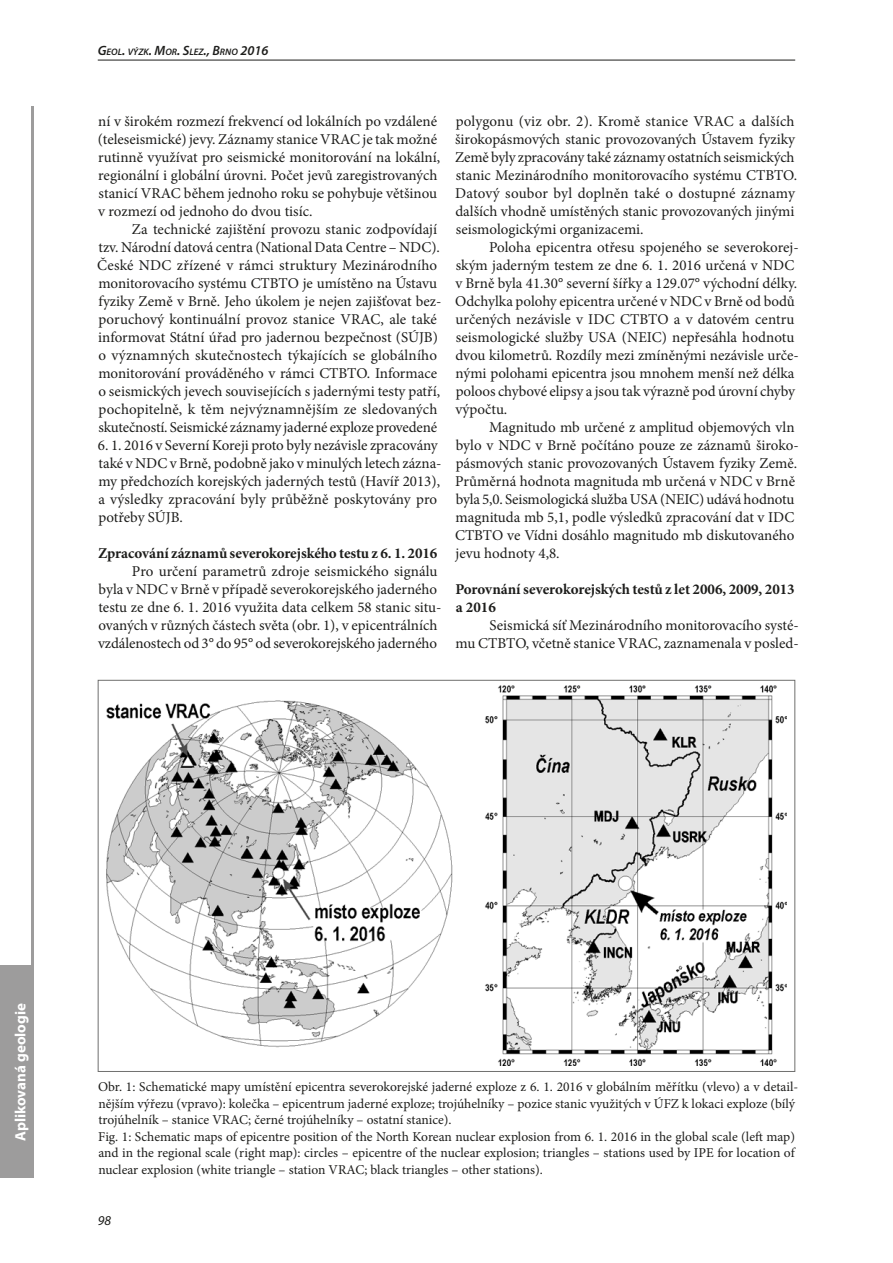
<style>
.page{position:relative;width:893px;height:1263px;background:#fff}
.page>*{position:absolute;margin:0;border:0;box-sizing:border-box;transform-origin:0 0}
.t1{font:15px/18px "Minion Pro";color:#1d1d1b}
.t2{font:700 15px/18px "Minion Pro";letter-spacing:-.005em;color:#1d1d1b}
.t3{font:700 15px "Myriad Pro";color:#fff}
.t4{font:13.5px/16.5px "Minion Pro";color:#1d1d1b}
.t5{font:italic 13.5px "Myriad Pro";color:#1d1d1b}
.t6{font:italic 600 9.45px "Myriad Pro";color:#1d1d1b}
.s1{font-size:13.5px}
</style>
<div class="page">
<hr style="left:31px;top:106px;width:3px;height:1072px;background:#9d9c9c">
<hr style="left:98px;top:60px;width:697px;height:1px;background:#1d1d1b">
<img style="left:106px;top:686px;width:680px;height:380px">
<div style="left:0;top:965px;width:34px;height:213px;background:#9d9c9c"></div>
<p class="t6" style="left:98px;top:49px;width:172px"><span class="s1">G</span>EOL<span class="s1">.</span> VÝZK<span class="s1">. M</span>OR<span class="s1">. S</span>LEZ<span class="s1">., B</span>RNO <span class="s1">2016</span></p>
<p class="t1" style="left:98px;top:114px;width:344px">ní v širokém rozmezí frekvencí od lokálních po vzdálené (teleseismické) jevy. Záznamy stanice VRAC je tak možné rutinně využívat pro seismické monitorování na lokální, regionální i globální úrovni. Počet jevů zaregistrovaných stanicí VRAC během jednoho roku se pohybuje většinou v rozmezí od jednoho do dvou tisíc.</p>
<p class="t1" style="left:97px;top:222px;width:346px;text-indent:35px">Za technické zajištění provozu stanic zodpovídají tzv. Národní datová centra (National Data Centre – NDC).<br>České NDC zřízené v rámci struktury Mezinárodního monitorovacího systému CTBTO je umístěno na Ústavu fyziky Země v Brně. Jeho úkolem je nejen zajišťovat bez&shy;poruchový kontinuální provoz stanice VRAC, ale také informovat Státní úřad pro jadernou bezpečnost (SÚJB) o významných skutečnostech týkajících se globálního monitorování prováděného v rámci CTBTO. Informace o seismických jevech souvisejících s jadernými testy patří, pochopitelně, k těm nejvýznamnějším ze sledovaných skutečností. Seismické záznamy jaderné exploze provedené</p>
<p class="t1" style="left:98px;top:438px;width:345px">6. 1. 2016 v Severní Koreji proto byly nezávisle zpracovány také v NDC v Brně, podobně jako v minulých letech zázna&shy;my předchozích korejských jaderných testů (Havíř 2013), a výsledky zpracování byly průběžně poskytovány pro potřeby SÚJB.</p>
<p class="t2" style="left:98px;top:546px;width:341px">Zpracování záznamů severokorejského testu z 6. 1. 2016</p>
<p class="t1" style="left:98px;top:564px;width:345px;text-indent:34px">Pro určení parametrů zdroje seismického signálu byla v NDC v Brně v případě severokorejského jaderného testu ze dne 6. 1. 2016 využita data celkem 58 stanic situ&shy;ovaných v různých částech světa (obr. 1), v epicentrálních vzdálenostech od 3° do 95° od severokorejského jaderného</p>
<p class="t1" style="left:455px;top:114px;width:344px">polygonu (viz obr. 2). Kromě stanice VRAC a dalších širokopásmových stanic provozovaných Ústavem fyziky Země byly zpracovány také záznamy ostatních seismických stanic Mezinárodního monitorovacího systému CTBTO.<br>Datový soubor byl doplněn také o dostupné záznamy dalších vhodně umístěných stanic provozovaných jinými seismologickými organizacemi.</p>
<p class="t1" style="left:455px;top:240px;width:345px;text-indent:34px">Poloha epicentra otřesu spojeného se severokorej&shy;ským jaderným testem ze dne 6. 1. 2016 určená v NDC v Brně byla 41.30° severní šířky a 129.07° východní délky.<br>Odchylka polohy epicentra určené v NDC v Brně od bodů určených nezávisle v IDC CTBTO a v datovém centru seismologické služby USA (NEIC) nepřesáhla hodnotu dvou kilometrů. Rozdíly mezi zmíněnými nezávisle urče&shy;nými polohami epicentra jsou mnohem menší než délka poloos chybové elipsy a jsou tak výrazně pod úrovní chyby výpočtu.</p>
<p class="t1" style="left:455px;top:420px;width:345px;text-indent:34px">Magnitudo mb určené z amplitud objemových vln bylo v NDC v Brně počítáno pouze ze záznamů široko&shy;pásmových stanic provozovaných Ústavem fyziky Země.<br>Průměrná hodnota magnituda mb určená v NDC v Brně byla 5,0. Seismologická služba USA (NEIC) udává hodnotu magnituda mb 5,1, podle výsledků zpracování dat v IDC CTBTO ve Vídni dosáhlo magnitudo mb diskutovaného jevu hodnoty 4,8.</p>
<p class="t2" style="left:455px;top:582px;width:341px">Porovnání severokorejských testů z let 2006, 2009, 2013 a 2016</p>
<p class="t1" style="left:455px;top:618px;width:345px;text-align:right">Seismická síť Mezinárodního monitorovacího systé-<br>mu CTBTO, včetně stanice VRAC, zaznamenala v posled-</p>
<p class="t3" style="left:15px;top:1141px;width:139px;rotate:-90deg">Aplikovaná geologie</p>
<p class="t4" style="left:98px;top:1080px;width:702px">Obr. 1: Schematické mapy umístění epicentra severokorejské jaderné exploze z 6. 1. 2016 v globálním měřítku (vlevo) a v detail&shy;nějším výřezu (vpravo): kolečka – epicentrum jaderné exploze; trojúhelníky – pozice stanic využitých v ÚFZ k lokaci exploze (bílý trojúhelník – stanice VRAC; černé trojúhelníky – ostatní stanice).<br>Fig. 1: Schematic maps of epicentre position of the North Korean nuclear explosion from 6. 1. 2016 in the global scale (left map) and in the regional scale (right map): circles – epicentre of the nuclear explosion; triangles – stations used by IPE for location of nuclear explosion (white triangle – station VRAC; black triangles – other stations).</p>
<p class="t5" style="left:98px;top:1215px;width:15px">98</p>
</div>
